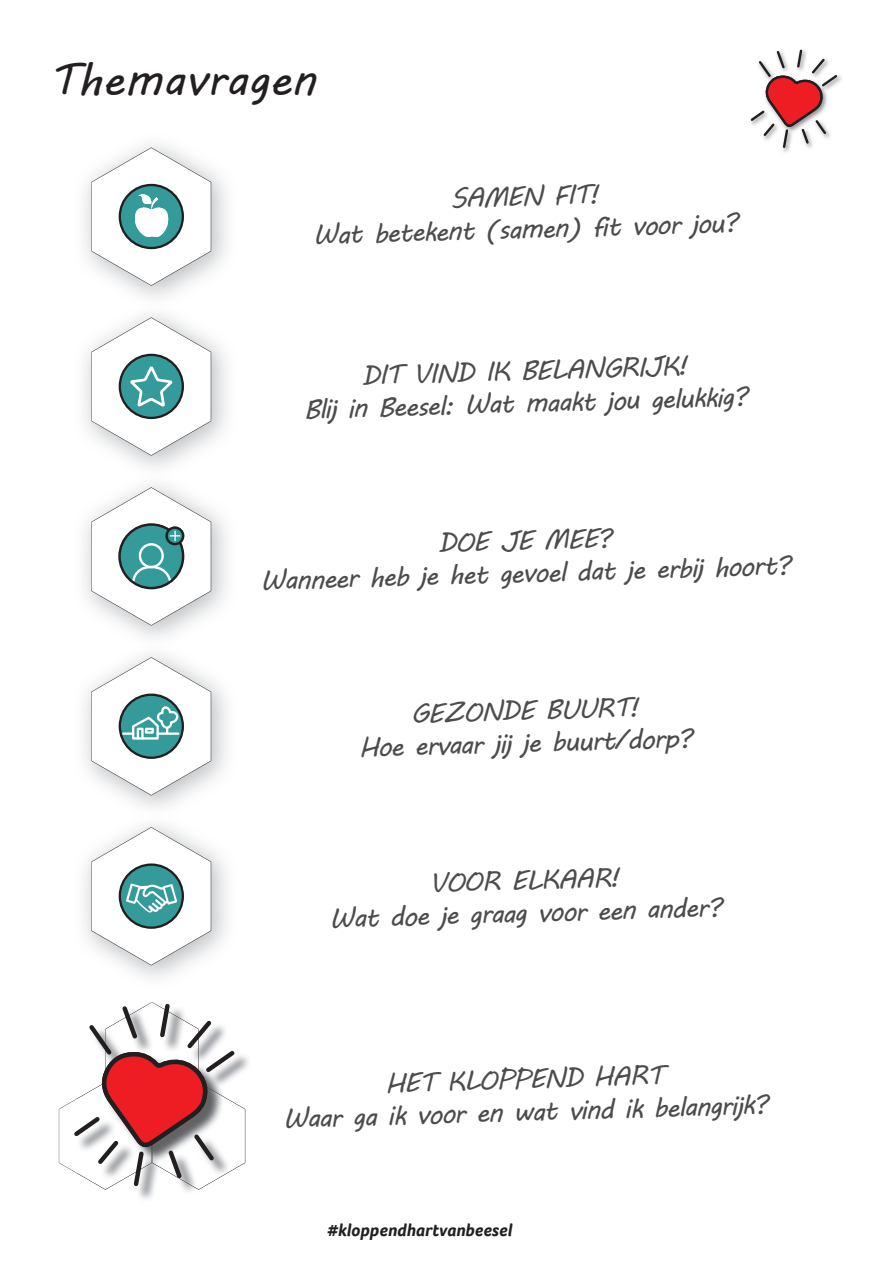
<style>
.page{position:relative;width:893px;height:1263px;background:#fff}
.page>*{position:absolute;margin:0;border:0;box-sizing:border-box;transform-origin:0 0}
.t1{font:45px "MV Boli";color:#231f20}
.t2{font:27px/32.4px "MV Boli";color:#4b4c4d;text-align:center}
.t3{font:italic 700 18px "Foco";color:#231f20}
</style>
<div class="page">
<svg style="left:750px;top:49px;width:89px;height:101px"></svg>
<img style="left:84px;top:144px;width:143px;height:154px">
<img style="left:84px;top:314px;width:143px;height:154px">
<img style="left:84px;top:484px;width:143px;height:154px">
<img style="left:84px;top:654px;width:143px;height:154px">
<img style="left:84px;top:824px;width:143px;height:154px">
<svg style="left:91px;top:147px;width:120px;height:139px"></svg>
<svg style="left:91px;top:317px;width:120px;height:139px"></svg>
<svg style="left:91px;top:487px;width:120px;height:138px"></svg>
<svg style="left:91px;top:657px;width:120px;height:138px"></svg>
<svg style="left:91px;top:827px;width:120px;height:138px"></svg>
<img style="left:139px;top:1056px;width:110px;height:143px">
<svg style="left:59px;top:1002px;width:186px;height:188px"></svg>
<h1 class="t1" style="left:48px;top:49px;width:269px">Themavragen</h1>
<p class="t2" style="left:312px;top:187px;width:426px;rotate:-2deg">SAMEN FIT!<br>Wat betekent (samen) fit voor jou?</p>
<p class="t2" style="left:302px;top:362px;width:445px;rotate:-2deg">DIT VIND IK BELANGRIJK!<br>Blij in Beesel: Wat maakt jou gelukkig?</p>
<p class="t2" style="left:259px;top:533px;width:532px;rotate:-2deg">DOE JE MEE?<br>Wanneer heb je het gevoel dat je erbij hoort?</p>
<p class="t2" style="left:357px;top:699px;width:335px;rotate:-2deg">GEZONDE BUURT!<br>Hoe ervaar jij je buurt/dorp?</p>
<p class="t2" style="left:328px;top:870px;width:394px;rotate:-2deg">VOOR ELKAAR!<br>Wat doe je graag voor een ander?</p>
<p class="t2" style="left:282px;top:1071px;width:486px;rotate:-2deg">HET KLOPPEND HART<br>Waar ga ik voor en wat vind ik belangrijk?</p>
<p class="t3" style="left:327px;top:1218px;width:187px">#kloppendhartvanbeesel</p>
</div>
